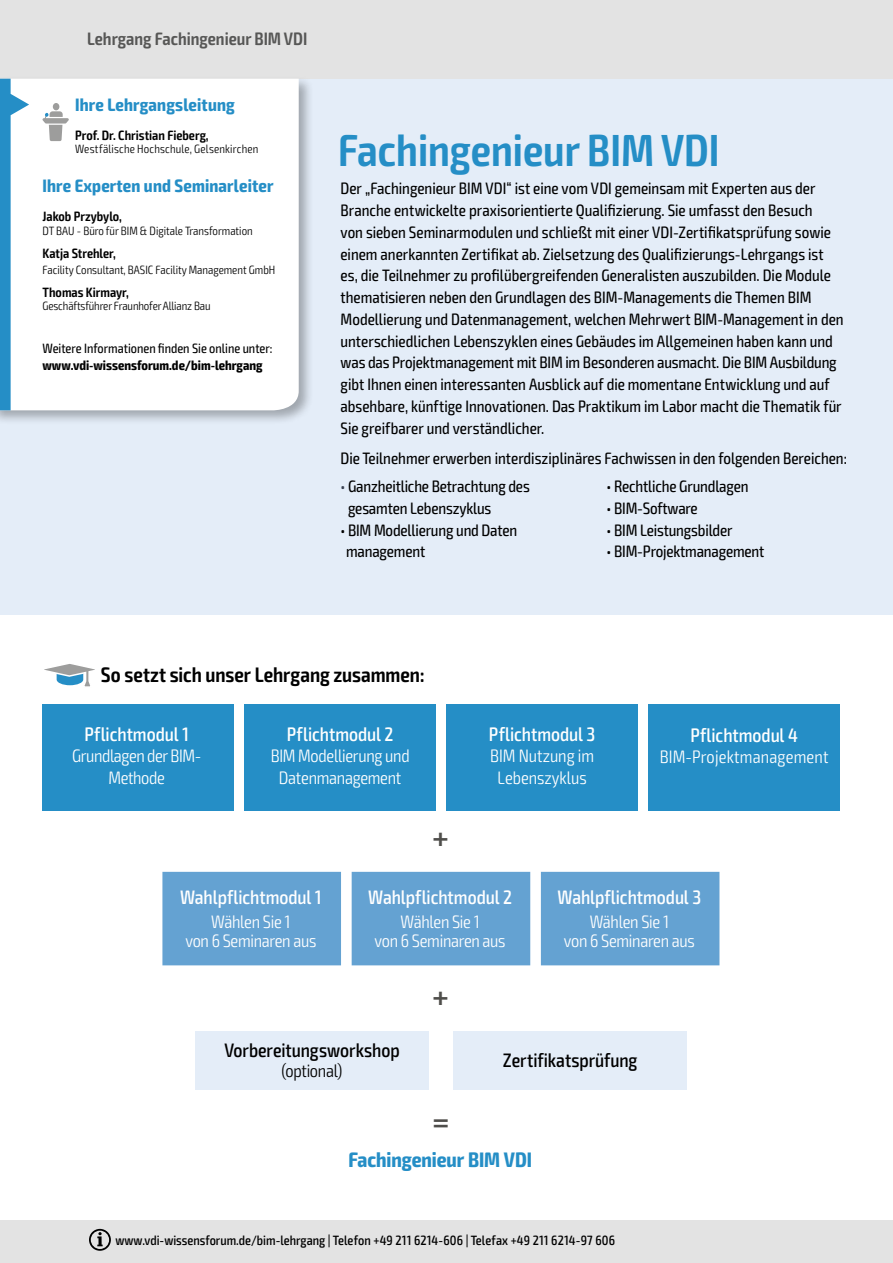
<style>
.page{position:relative;width:893px;height:1263px;background:#fff}
.page>*{position:absolute;margin:0;border:0;box-sizing:border-box;transform-origin:0 0}
.t1{font:600 condensed 45px "Exo 2";color:#258ec6}
.t2{font:500 27px "Vialog LT Std";color:#4f4e4b}
.t3{font:600 condensed 21px "Exo 2";letter-spacing:-.005em;color:#000}
.t4{font:700 condensed 21px "Exo 2";letter-spacing:-.005em;color:#258ec6}
.t5{font:500 condensed 19.5px "Exo 2";color:#fff}
.t6{font:500 condensed 19.5px "Exo 2";letter-spacing:-.005em;color:#000}
.t7{font:300 condensed 18px/21.6px "Exo 2";letter-spacing:-.015em;color:#fff;text-align:center}
.t8{font:700 condensed 18px "Exo 2";letter-spacing:.01em;color:#258ec6}
.t9{font:600 condensed 18px "Exo 2";color:#575756}
.t10{font:300 condensed 18px "Exo 2";letter-spacing:.01em;color:#fff}
.t11{font:300 condensed 18px "Exo 2";letter-spacing:-.015em;color:#000}
.t12{font:condensed 16.5px/21.8px "Exo 2";color:#000}
.t13{font:500 condensed 13.5px "Exo 2";color:#000}
.t14{font:600 condensed 13.5px "Exo 2";color:#000}
.t15{font:condensed 13.5px "Exo 2";color:#000}
.t16{font:700 condensed 13.5px "Exo 2";color:#000}
.t17{font:300 condensed 12px "Exo 2";color:#000}
.s1{color:#384050}
</style>
<div class="page">
<div style="left:0;top:79px;width:893px;height:535px;background:#e4edf8"></div>
<div style="left:43px;top:704px;width:191px;height:107px;background:#258ec6"></div>
<div style="left:244px;top:704px;width:192px;height:107px;background:#258ec6"></div>
<div style="left:446px;top:704px;width:192px;height:107px;background:#258ec6"></div>
<div style="left:648px;top:704px;width:192px;height:107px;background:#258ec6"></div>
<div style="left:162px;top:872px;width:557px;height:93px;background:#64a2d2"></div>
<div style="left:195px;top:1031px;width:234px;height:58px;background:#e4edf8"></div>
<div style="left:453px;top:1031px;width:234px;height:58px;background:#e4edf8"></div>
<div style="left:0;top:0;width:893px;height:79px;background:#e3e3e3"></div>
<div style="left:0;top:76px;width:314px;height:350px;background:#000;opacity:.3"></div>
<div style="left:29px;top:79px;width:270px;height:331px;background:#fff"></div>
<div style="left:53px;top:103px;width:6px;height:7px;background:#9d9d9c;border-radius:50%"></div>
<svg style="left:42px;top:111px;width:27px;height:30px"></svg>
<svg style="left:0;top:79px;width:29px;height:331px;background:#aad3e8"></svg>
<div style="left:0;top:1220px;width:893px;height:43px;background:#e3e3e3"></div>
<svg style="left:89px;top:1229px;width:22px;height:22px"></svg>
<svg style="left:44px;top:664px;width:51px;height:23px"></svg>
<p class="t9" style="left:87px;top:28px;width:222px">Lehrgang Fachingenieur BIM VDI</p>
<p class="t8" style="left:75px;top:93px;width:161px">Ihre Lehrgangsleitung</p>
<p class="t14" style="left:75px;top:127px;width:135px">Prof. Dr. Christian Fieberg,</p>
<p class="t17" style="left:75px;top:142px;width:185px">Westfälische Hochschule, Gelsenkirchen</p>
<p class="t8" style="left:43px;top:175px;width:233px">Ihre Experten und Seminarleiter</p>
<p class="t14" style="left:43px;top:208px;width:81px">Jakob Przybylo,</p>
<p class="t17" style="left:43px;top:224px;width:212px">DT BAU - Büro für BIM &amp; Digitale Transformation</p>
<p class="t14" style="left:43px;top:245px;width:75px">Katja Strehler,</p>
<p class="t17" style="left:43px;top:263px;width:234px">Facility Consultant, BASIC Facility Management GmbH</p>
<p class="t14" style="left:43px;top:284px;width:88px">Thomas Kirmayr,</p>
<p class="t17" style="left:43px;top:299px;width:170px">Geschäftsführer Fraunhofer Allianz Bau</p>
<p class="t15" style="left:43px;top:341px;width:232px">Weitere Informationen finden Sie online unter:</p>
<p class="t16" style="left:43px;top:357px;width:222px">www.vdi-wissensforum.de/bim-lehrgang</p>
<h1 class="t1" style="left:338px;top:123px;width:383px">Fachingenieur BIM VDI</h1>
<p class="t12" style="left:341px;top:178px;width:505px">Der „Fachingenieur BIM VDI“ ist eine vom VDI gemeinsam mit Experten aus der Branche entwickelte praxisorientierte Qualifizierung. Sie umfasst den Besuch<br>von sieben Seminarmodulen und schließt mit einer VDI-Zertifikatsprüfung sowie einem anerkannten Zertifikat ab. Zielsetzung des Qualifizierungs-Lehrgangs ist es, die Teilnehmer zu profilübergreifenden Generalisten auszubilden. Die Module thematisieren neben den Grundlagen des BIM-Managements die Themen BIM Modellierung und Datenmanagement, welchen Mehrwert BIM-Management in den unterschiedlichen Lebenszyklen eines Gebäudes im Allgemeinen haben kann und was das Projektmanagement mit BIM im Besonderen ausmacht. Die BIM Ausbildung gibt Ihnen einen interessanten Ausblick auf die momentane Entwicklung und auf absehbare, künftige Innovationen. Das Praktikum im Labor macht die Thematik für Sie greifbarer und verständlicher.</p>
<p class="t12" style="left:341px;top:448px;width:508px">Die Teilnehmer erwerben interdisziplinäres Fachwissen in den folgenden Bereichen:</p>
<p class="t12" style="left:348px;top:476px;width:183px;text-indent:-8px"><span class="s1">•</span> Ganzheitliche Betrachtung des gesamten Lebenszyklus</p>
<p class="t12" style="left:346px;top:519px;width:173px;text-indent:-6px">• BIM Modellierung und Daten management</p>
<p class="t12" style="left:607px;top:476px;width:143px">• Rechtliche Grundlagen</p>
<p class="t12" style="left:607px;top:497px;width:93px">• BIM-Software</p>
<p class="t12" style="left:607px;top:519px;width:127px">• BIM Leistungsbilder</p>
<p class="t12" style="left:607px;top:541px;width:159px">• BIM-Projektmanagement</p>
<p class="t3" style="left:101px;top:662px;width:325px">So setzt sich unser Lehrgang zusammen:</p>
<p class="t5" style="left:85px;top:722px;width:106px">Pflichtmodul 1</p>
<p class="t7" style="left:72px;top:746px;width:131px">Grundlagen der BIM-<br>Methode</p>
<p class="t5" style="left:287px;top:722px;width:108px">Pflichtmodul 2</p>
<p class="t7" style="left:271px;top:745px;width:140px">BIM Modellierung und<br>Datenmanagement</p>
<h2 class="t2" style="left:432px;top:822px;width:18px">+</h2>
<p class="t5" style="left:489px;top:722px;width:108px">Pflichtmodul 3</p>
<p class="t7" style="left:490px;top:746px;width:106px">BIM Nutzung im<br>Lebenszyklus</p>
<p class="t5" style="left:690px;top:723px;width:109px">Pflichtmodul 4</p>
<p class="t10" style="left:660px;top:747px;width:170px">BIM-Projektmanagement</p>
<p class="t5" style="left:180px;top:885px;width:143px">Wahlpflichtmodul 1</p>
<p class="t7" style="left:185px;top:912px;width:132px;line-height:19.5px">Wählen Sie 1<br>von 6 Seminaren aus</p>
<p class="t5" style="left:368px;top:885px;width:145px">Wahlpflichtmodul 2</p>
<p class="t7" style="left:375px;top:912px;width:132px;line-height:19.5px">Wählen Sie 1<br>von 6 Seminaren aus</p>
<h2 class="t2" style="left:432px;top:981px;width:18px">+</h2>
<p class="t5" style="left:557px;top:885px;width:145px">Wahlpflichtmodul 3</p>
<p class="t7" style="left:564px;top:912px;width:132px;line-height:19.5px">Wählen Sie 1<br>von 6 Seminaren aus</p>
<p class="t6" style="left:224px;top:1039px;width:177px">Vorbereitungsworkshop</p>
<p class="t11" style="left:282px;top:1060px;width:62px">(optional)</p>
<h2 class="t2" style="left:433px;top:1106px;width:18px">=</h2>
<p class="t6" style="left:503px;top:1049px;width:136px">Zertifikatsprüfung</p>
<p class="t4" style="left:348px;top:1147px;width:185px">Fachingenieur BIM VDI</p>
<p class="t13" style="left:115px;top:1232px;width:501px">www.vdi-wissensforum.de/bim-lehrgang | Telefon +49 211 6214-606 | Telefax +49 211 6214-97 606</p>
</div>
